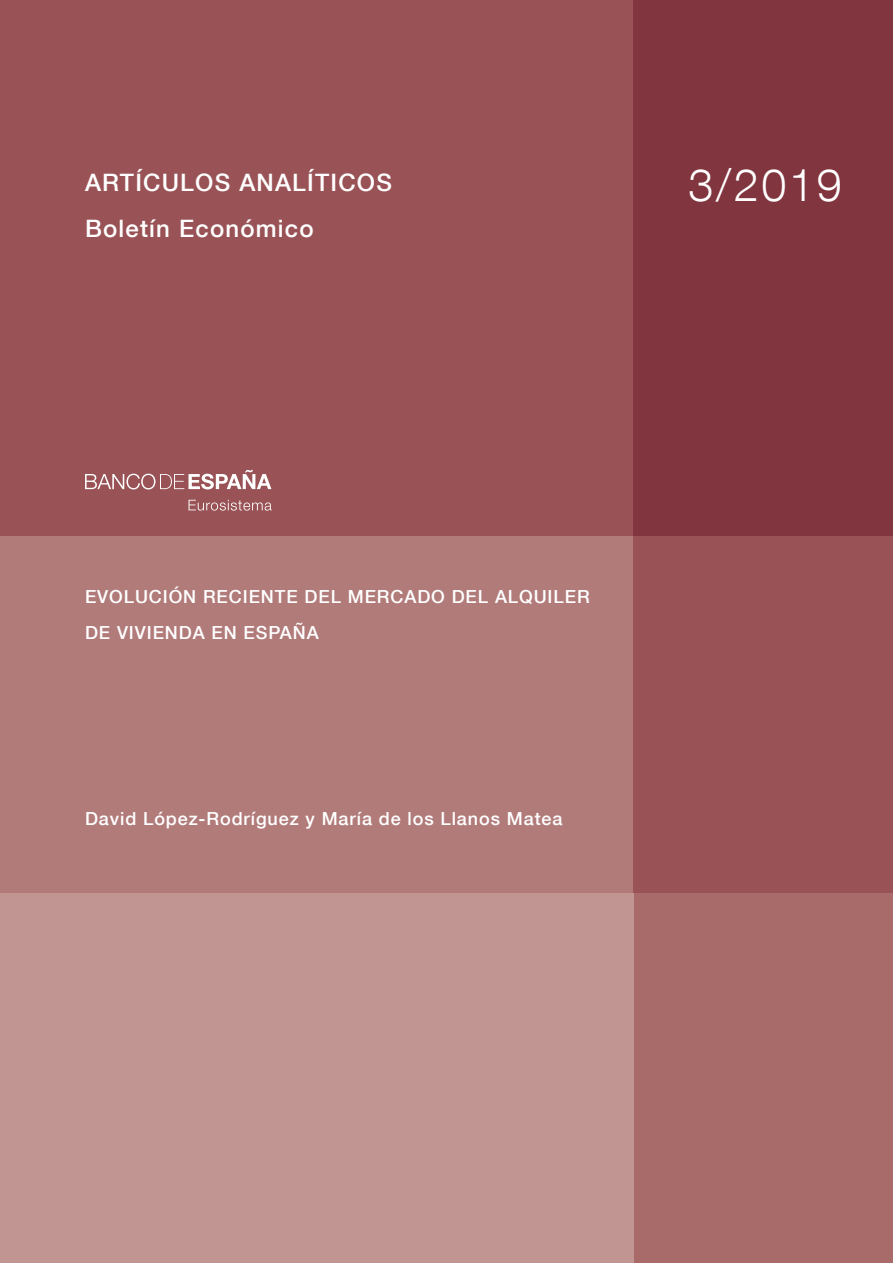
<style>
.page{position:relative;width:893px;height:1263px;background:#fff}
.page>*{position:absolute;margin:0;border:0;box-sizing:border-box;transform-origin:0 0}
.t1{font:300 45px "Bd E Neue Helvetica";color:#fff}
.t2{font:500 24px/45.3px "Bd E Neue Helvetica";letter-spacing:.05em;color:#fff}
.t3{font:500 18px/36px "Bd E Neue Helvetica";letter-spacing:.05em;color:#fff}
</style>
<div class="page">
<div style="left:0;top:0;width:634px;height:536px;background:#995356"></div>
<div style="left:634px;top:0;width:259px;height:536px;background:#81353e"></div>
<div style="left:0;top:536px;width:634px;height:357px;background:#b17b7a"></div>
<div style="left:634px;top:536px;width:259px;height:357px;background:#995356"></div>
<div style="left:634px;top:893px;width:259px;height:370px;background:#a86b6a"></div>
<div style="left:0;top:893px;width:634px;height:370px;background:#c19592"></div>
<svg style="left:189px;top:500px;width:83px;height:11px"></svg>
<svg style="left:85px;top:470px;width:186px;height:19px"></svg>
<h2 class="t2" style="left:85px;top:160px;width:308px">ARTÍCULOS ANALÍTICOS<br>Boletín Económico</h2>
<h1 class="t1" style="left:688px;top:158px;width:155px">3/2019</h1>
<p class="t3" style="left:85px;top:578px;width:506px">EVOLUCIÓN RECIENTE DEL MERCADO DEL ALQUILER<br>DE VIVIENDA EN ESPAÑA</p>
<p class="t3" style="left:85px;top:800px;width:479px">David López-Rodríguez y María de los Llanos Matea</p>
</div>
